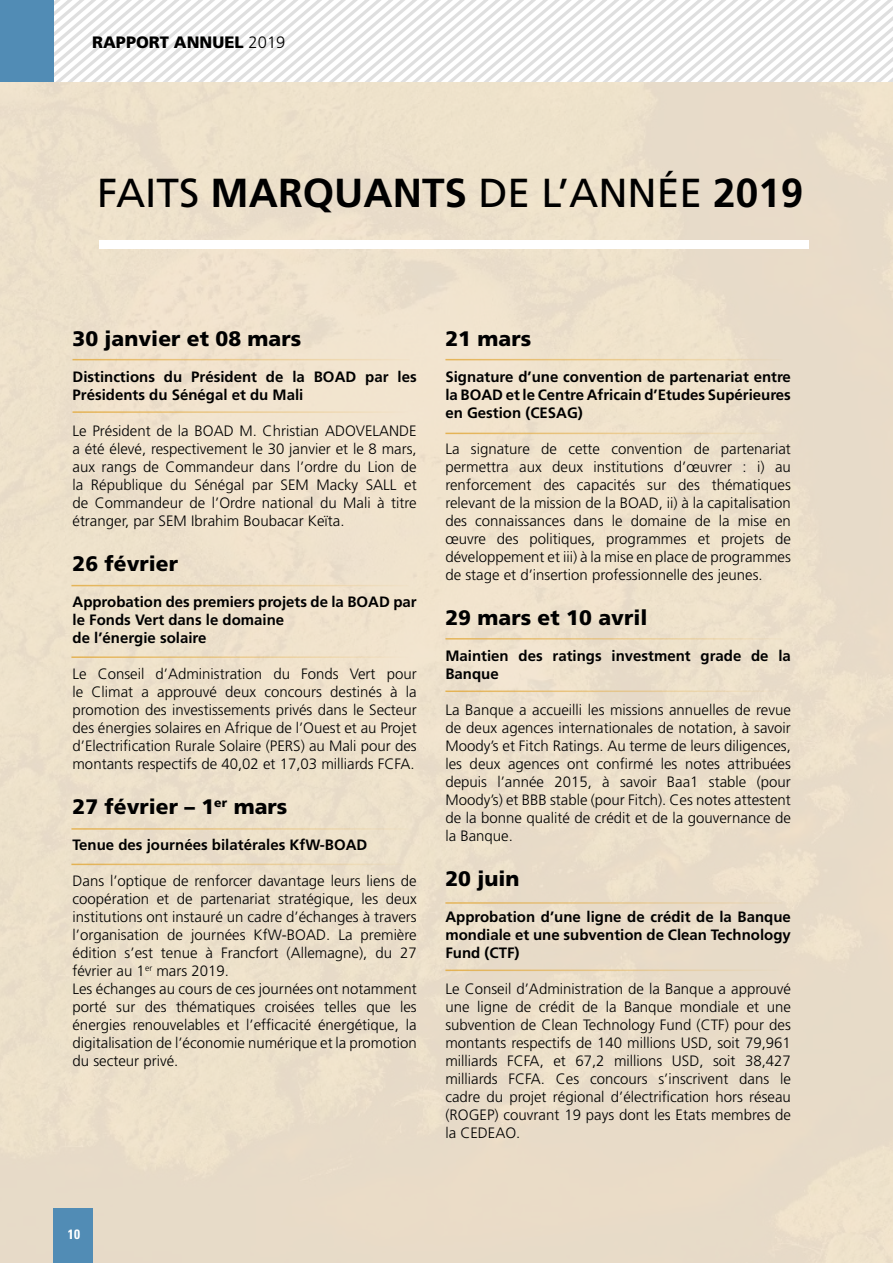
<style>
.page{position:relative;width:893px;height:1263px;background:#fff}
.page>*{position:absolute;margin:0;border:0;box-sizing:border-box;transform-origin:0 0}
.t1{font:40.5px "Frutiger";color:#000}
.t2{font:900 21px "Frutiger";color:#000}
.t3{font:900 16.5px "Frutiger";color:#000}
.t4{font:300 15px/18px "Frutiger";color:#000;text-align:justify}
.t5{font:700 15px/18px "Frutiger";color:#000}
.t6{font:700 condensed 13.5px "Univers LT Std";color:#fff}
.s1{font-weight:300}
.s2{font-weight:700}
</style>
<div class="page">
<svg style="left:54px;top:0;width:839px;height:82px"></svg>
<div style="left:0;top:0;width:54px;height:83px;background:#518cb5"></div>
<div style="left:0;top:82px;width:893px;height:1181px;background:#ece0ca"></div>
<div style="left:99px;top:240px;width:710px;height:8px;background:#fff"></div>
<hr style="left:445px;top:638px;width:338px;height:1px;background:#e3ad45">
<hr style="left:445px;top:690px;width:338px;height:2px;background:#e3ad45">
<hr style="left:72px;top:359px;width:338px;height:1px;background:#e3ad45">
<hr style="left:72px;top:411px;width:338px;height:2px;background:#e3ad45">
<hr style="left:445px;top:359px;width:338px;height:1px;background:#e3ad45">
<hr style="left:445px;top:433px;width:338px;height:1px;background:#e3ad45">
<hr style="left:71px;top:585px;width:338px;height:1px;background:#e3ad45">
<hr style="left:71px;top:656px;width:338px;height:2px;background:#e3ad45">
<hr style="left:445px;top:902px;width:338px;height:2px;background:#e3ad45">
<hr style="left:445px;top:969px;width:338px;height:2px;background:#e3ad45">
<hr style="left:71px;top:828px;width:338px;height:2px;background:#e3ad45">
<hr style="left:71px;top:864px;width:338px;height:1px;background:#e3ad45">
<div style="left:53px;top:1209px;width:39px;height:54px;background:#518cb5"></div>
<p class="t3" style="left:92px;top:32px;width:195px">RAPPORT ANNUEL <span class="s1">2019</span></p>
<h1 class="t1" style="left:97px;top:169px;width:707px">FAITS <span class="s2">MARQUANTS</span> DE L’ANNÉE <span class="s2">2019</span></h1>
<h2 class="t2" style="left:72px;top:326px;width:230px">30 janvier et 08 mars</h2>
<p class="t5" style="left:72px;top:368px;width:346px">Distinctions du Président de la BOAD par les<br>Présidents du Sénégal et du Mali</p>
<p class="t4" style="left:72px;top:422px;width:346px">Le Président de la BOAD M. Christian ADOVELANDE a été élevé, respectivement le 30 janvier et le 8 mars, aux rangs de Commandeur dans l’ordre du Lion de la République du Sénégal par SEM Macky SALL et de Commandeur de l’Ordre national du Mali à titre étranger, par SEM Ibrahim Boubacar Keïta.</p>
<h2 class="t2" style="left:72px;top:551px;width:107px">26 février</h2>
<p class="t5" style="left:72px;top:593px;width:346px">Approbation des premiers projets de la BOAD par le Fonds Vert dans le domaine<br>de l’énergie solaire</p>
<p class="t4" style="left:72px;top:665px;width:346px">Le Conseil d’Administration du Fonds Vert pour le Climat a approuvé deux concours destinés à la promotion des investissements privés dans le Secteur des énergies solaires en Afrique de l’Ouest et au Projet d’Electrification Rurale Solaire (PERS) au Mali pour des montants respectifs de 40,02 et 17,03 milliards FCFA.</p>
<h2 class="t2" style="left:72px;top:794px;width:216px">27 février – 1<sup>er</sup> mars</h2>
<p class="t5" style="left:72px;top:836px;width:296px">Tenue des journées bilatérales KfW-BOAD</p>
<p class="t4" style="left:72px;top:872px;width:346px;text-align:left">Dans l’optique de renforcer davantage leurs liens de coopération et de partenariat stratégique, les deux institutions ont instauré un cadre d’échanges à travers l’organisation de journées KfW-BOAD. La première édition s’est tenue à Francfort (Allemagne), du 27 février au 1<sup>er</sup> mars 2019.<br>Les échanges au cours de ces journées ont notamment porté sur des thématiques croisées telles que les énergies renouvelables et l’efficacité énergétique, la digitalisation de l’économie numérique et la promotion du secteur privé.</p>
<h2 class="t2" style="left:445px;top:326px;width:87px">21 mars</h2>
<p class="t5" style="left:445px;top:368px;width:347px;text-align:justify">Signature d’une convention de partenariat entre la BOAD et le Centre Africain d’Etudes Supérieures en Gestion (CESAG)</p>
<p class="t4" style="left:445px;top:440px;width:347px">La signature de cette convention de partenariat permettra aux deux institutions d’œuvrer : i) au renforcement des capacités sur des thématiques relevant de la mission de la BOAD, ii) à la capitalisation des connaissances dans le domaine de la mise en œuvre des politiques, programmes et projets de développement et iii) à la mise en place de programmes de stage et d’insertion professionnelle des jeunes.</p>
<h2 class="t2" style="left:445px;top:605px;width:203px">29 mars et 10 avril</h2>
<p class="t5" style="left:445px;top:647px;width:347px">Maintien des ratings investment grade de la<br>Banque</p>
<p class="t4" style="left:445px;top:701px;width:347px">La Banque a accueilli les missions annuelles de revue de deux agences internationales de notation, à savoir Moody’s et Fitch Ratings. Au terme de leurs diligences, les deux agences ont confirmé les notes attribuées depuis l’année 2015, à savoir Baa1 stable (pour Moody’s) et BBB stable (pour Fitch). Ces notes attestent de la bonne qualité de crédit et de la gouvernance de la Banque.</p>
<h2 class="t2" style="left:445px;top:866px;width:76px">20 juin</h2>
<p class="t5" style="left:445px;top:908px;width:347px;text-align:justify">Approbation d’une ligne de crédit de la Banque mondiale et une subvention de Clean Technology Fund (CTF)</p>
<p class="t4" style="left:445px;top:980px;width:347px">Le Conseil d’Administration de la Banque a approuvé une ligne de crédit de la Banque mondiale et une subvention de Clean Technology Fund (CTF) pour des montants respectifs de 140 millions USD, soit 79,961 milliards FCFA, et 67,2 millions USD, soit 38,427 milliards FCFA. Ces concours s’inscrivent dans le cadre du projet régional d’électrification hors réseau (ROGEP) couvrant 19 pays dont les Etats membres de la CEDEAO.</p>
<p class="t6" style="left:68px;top:1226px;width:14px">10</p>
</div>
